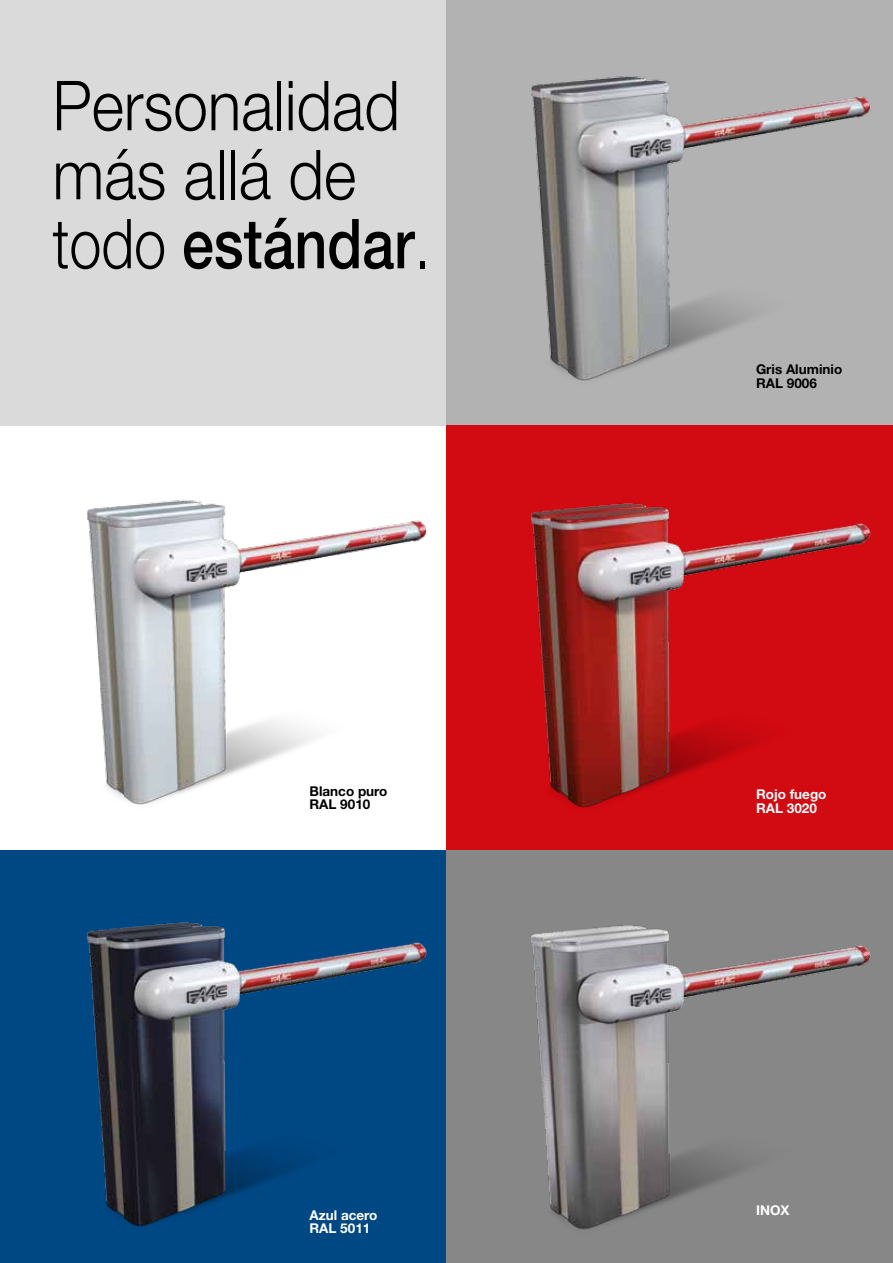
<style>
.page{position:relative;width:893px;height:1263px;background:#fff}
.page>*{position:absolute;margin:0;border:0;box-sizing:border-box;transform-origin:0 0}
.t1{font:300 69px/69px "Helvetica Neue LT Std";color:#000;scale:.9 1}
.t2{font:700 13.5px/13.5px "Helvetica Neue LT Std";color:#000}
.t3{font:700 13.5px/13.5px "Helvetica Neue LT Std";color:#fff}
.s1{font-weight:500}
</style>
<div class="page">
<div style="left:0;top:0;width:446px;height:425px;background:#dadada"></div>
<div style="left:446px;top:0;width:447px;height:425px;background:#b3b2b2"></div>
<div style="left:446px;top:425px;width:447px;height:425px;background:#d20a11"></div>
<div style="left:0;top:850px;width:446px;height:413px;background:#004884"></div>
<div style="left:446px;top:850px;width:447px;height:413px;background:#878787"></div>
<img style="left:531px;top:76px;width:339px;height:305px">
<img style="left:531px;top:503px;width:340px;height:305px">
<img style="left:531px;top:925px;width:340px;height:305px">
<img style="left:87px;top:500px;width:340px;height:305px">
<img style="left:87px;top:922px;width:340px;height:305px">
<h1 class="t1" style="left:53px;top:70px;width:421px">Personalidad más allá de todo <span class="s1">estándar</span>.</h1>
<p class="t2" style="left:756px;top:362px;width:88px">Gris Aluminio<br>RAL 9006</p>
<p class="t2" style="left:310px;top:784px;width:80px">Blanco puro<br>RAL 9010</p>
<p class="t3" style="left:756px;top:787px;width:72px">Rojo fuego<br>RAL 3020</p>
<p class="t3" style="left:310px;top:1208px;width:69px">Azul acero<br>RAL 5011</p>
<p class="t3" style="left:756px;top:1203px;width:35px">INOX</p>
</div>
